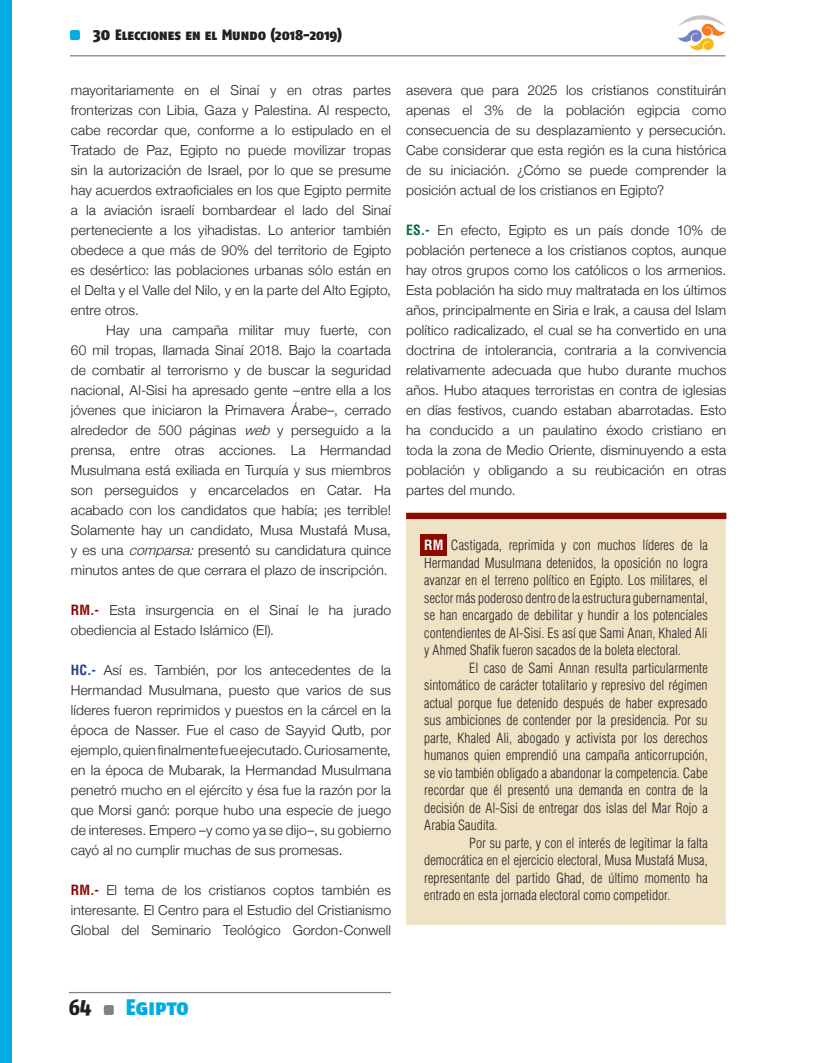
<style>
.page{position:relative;width:815px;height:1063px;background:#fff}
.page>*{position:absolute;margin:0;border:0;box-sizing:border-box;transform-origin:0 0}
.t1{font:22.5px "Fago Co Black Caps";letter-spacing:-.01em;color:#00ace1}
.t2{font:800 22.5px "Fago Co Lf";color:#231f20}
.t3{font:15px "Fago Co Black Caps";color:#231f20}
.Paragraph_Style_2{font:300 13.75px/20px "Helvetica Neue";letter-spacing:.01em;color:#231f20;text-align:justify}
.t4{font:300 condensed 13.75px/17.5px "Helvetica LT Std";letter-spacing:.005em;color:#231f20;text-align:justify}
.s1{font-size:17.5px}
.s2{font-style:italic}
.s3{font-family:"Helvetica LT Std";font-weight:700;font-stretch:condensed;color:#8b0a02}
.s4{font-family:"Helvetica LT Std";font-weight:700;font-stretch:condensed;color:#253f8e}
.s5{font-family:"Helvetica LT Std";font-weight:700;font-stretch:condensed;color:#006f3c}
.s6{font-weight:700;color:#fff}
</style>
<div class="page">
<div style="left:70px;top:30px;width:10px;height:10px;background:#00ace1;border-radius:2px"></div>
<hr style="left:70px;top:55px;width:655px;height:1px;background:#808285">
<div style="left:104px;top:1005px;width:10px;height:10px;background:#808285;border-radius:2px"></div>
<hr style="left:69px;top:992px;width:322px;height:1px;background:#808285">
<div style="left:0;top:0;width:11px;height:1063px;background:#00ace1"></div>
<svg style="left:678px;top:15px;width:47px;height:35px"></svg>
<div style="left:407px;top:513px;width:319px;height:412px;background:#efe2c5"></div>
<div style="left:406px;top:513px;width:320px;height:6px;background:#8b0a02"></div>
<div style="left:420px;top:534px;width:27px;height:22px;background:#8b0a02"></div>
<p class="t3" style="left:93px;top:26px;width:251px"><span class="s1">30</span> Elecciones en el Mundo (2018-2019)</p>
<p class="Paragraph_Style_2" style="left:71px;top:80px;width:322px">mayoritariamente en el Sinaí y en otras partes fronterizas con Libia, Gaza y Palestina. Al respecto, cabe recordar que, conforme a lo estipulado en el Tratado de Paz, Egipto no puede movilizar tropas sin la autorización de Israel, por lo que se presume hay acuerdos extraoficiales en los que Egipto permite a la aviación israelí bombardear el lado del Sinaí perteneciente a los yihadistas. Lo anterior también obedece a que más de 90% del territorio de Egipto es desértico: las poblaciones urbanas sólo están en el Delta y el Valle del Nilo, y en la parte del Alto Egipto, entre otros.</p>
<p class="Paragraph_Style_2" style="left:71px;top:320px;width:322px;text-indent:35px">Hay una campaña militar muy fuerte, con 60 mil tropas, llamada Sinaí 2018. Bajo la coartada de combatir al terrorismo y de buscar la seguridad nacional, Al-Sisi ha apresado gente –entre ella a los jóvenes que iniciaron la Primavera Árabe–, cerrado alrededor de 500 páginas <span class="s2">web</span> y perseguido a la prensa, entre otras acciones. La Hermandad Musulmana está exiliada en Turquía y sus miembros son perseguidos y encarcelados en Catar. Ha acabado con los candidatos que había; ¡es terrible!<br>Solamente hay un candidato, Musa Mustafá Musa, y es una <span class="s2">comparsa:</span> presentó su candidatura quince minutos antes de que cerrara el plazo de inscripción.</p>
<p class="Paragraph_Style_2" style="left:71px;top:600px;width:322px"><span class="s3">RM.-</span> Esta insurgencia en el Sinaí le ha jurado obediencia al Estado Islámico (EI).</p>
<p class="Paragraph_Style_2" style="left:71px;top:660px;width:322px"><span class="s4">HC.-</span> Así es. También, por los antecedentes de la Hermandad Musulmana, puesto que varios de sus líderes fueron reprimidos y puestos en la cárcel en la época de Nasser. Fue el caso de Sayyid Qutb, por ejemplo, quien finalmente fue ejecutado. Curiosamente, en la época de Mubarak, la Hermandad Musulmana penetró mucho en el ejército y ésa fue la razón por la que Morsi ganó: porque hubo una especie de juego de intereses. Empero –y como ya se dijo–, su gobierno cayó al no cumplir muchas de sus promesas.</p>
<p class="Paragraph_Style_2" style="left:71px;top:880px;width:322px"><span class="s3">RM.-</span> El tema de los cristianos coptos también es interesante. El Centro para el Estudio del Cristianismo Global del Seminario Teológico Gordon-Conwell</p>
<p class="Paragraph_Style_2" style="left:406px;top:80px;width:322px">asevera que para 2025 los cristianos constituirán apenas el 3% de la población egipcia como consecuencia de su desplazamiento y persecución.<br>Cabe considerar que esta región es la cuna histórica de su iniciación. ¿Cómo se puede comprender la posición actual de los cristianos en Egipto?</p>
<p class="Paragraph_Style_2" style="left:406px;top:220px;width:322px"><span class="s5">ES.-</span> En efecto, Egipto es un país donde 10% de población pertenece a los cristianos coptos, aunque hay otros grupos como los católicos o los armenios.<br>Esta población ha sido muy maltratada en los últimos años, principalmente en Siria e Irak, a causa del Islam político radicalizado, el cual se ha convertido en una doctrina de intolerancia, contraria a la convivencia relativamente adecuada que hubo durante muchos años. Hubo ataques terroristas en contra de iglesias en días festivos, cuando estaban abarrotadas. Esto ha conducido a un paulatino éxodo cristiano en toda la zona de Medio Oriente, disminuyendo a esta población y obligando a su reubicación en otras partes del mundo.</p>
<p class="t4" style="left:424px;top:537px;width:285px"><span class="s6">RM</span> Castigada, reprimida y con muchos líderes de la Hermandad Musulmana detenidos, la oposición no logra avanzar en el terreno político en Egipto. Los militares, el sector más poderoso dentro de la estructura gubernamental, se han encargado de debilitar y hundir a los potenciales contendientes de Al-Sisi. Es así que Sami Anan, Khaled Ali y Ahmed Shafik fueron sacados de la boleta electoral.</p>
<p class="t4" style="left:424px;top:659px;width:285px;text-indent:45px">El caso de Sami Annan resulta particularmente sintomático de carácter totalitario y represivo del régimen actual porque fue detenido después de haber expresado sus ambiciones de contender por la presidencia. Por su parte, Khaled Ali, abogado y activista por los derechos humanos quien emprendió una campaña anticorrupción, se vio también obligado a abandonar la competencia. Cabe recordar que él presentó una demanda en contra de la decisión de Al-Sisi de entregar dos islas del Mar Rojo a Arabia Saudita.</p>
<p class="t4" style="left:424px;top:834px;width:285px;text-indent:45px">Por su parte, y con el interés de legitimar la falta democrática en el ejercicio electoral, Musa Mustafá Musa, representante del partido Ghad, de último momento ha entrado en esta jornada electoral como competidor.</p>
<h1 class="t2" style="left:69px;top:994px;width:24px">64</h1>
<h1 class="t1" style="left:126px;top:994px;width:65px">Egipto</h1>
</div>
